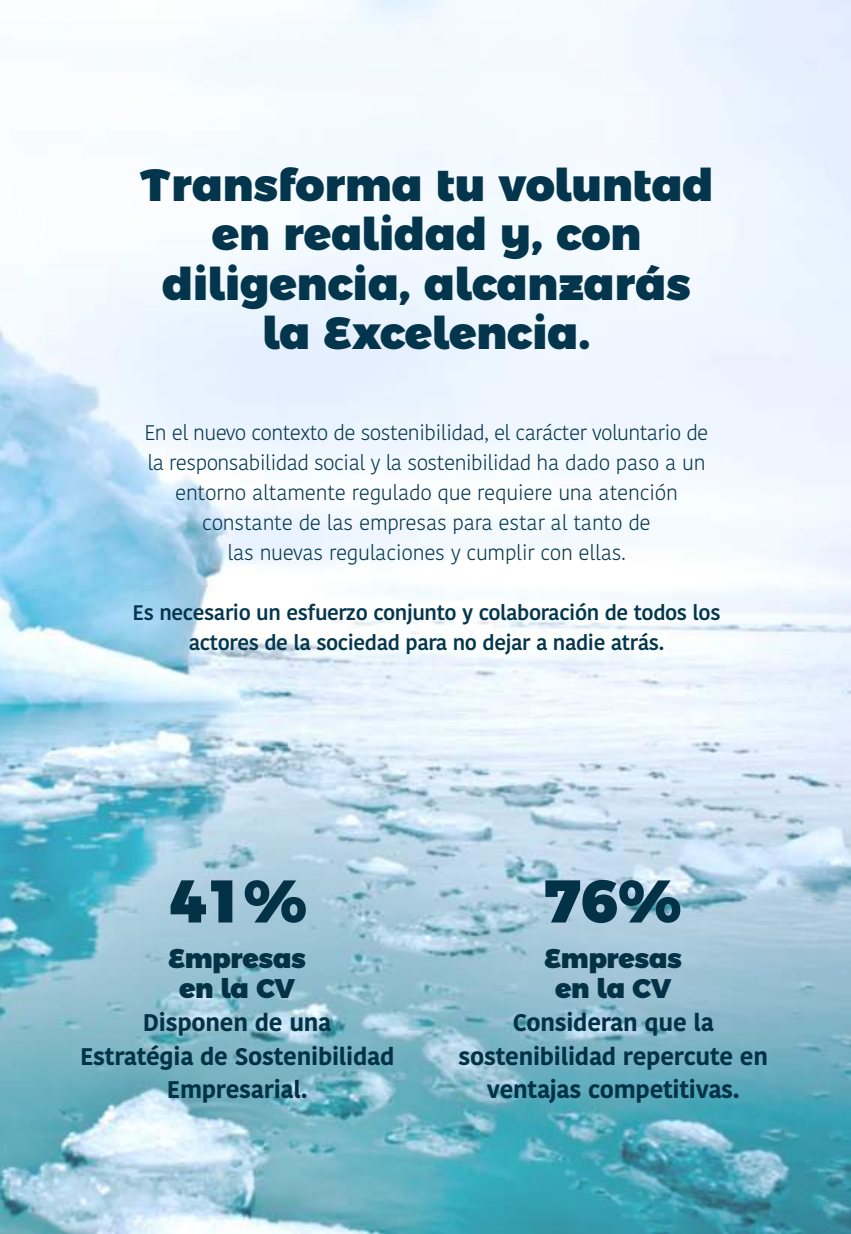
<style>
.page{position:relative;width:851px;height:1234px;background:#fff}
.page>*{position:absolute;margin:0;border:0;box-sizing:border-box;transform-origin:0 0}
.t1{font:900 60px "Montserrat Alternates";color:#033247}
.t2{font:900 45px/49.5px "Montserrat Alternates";color:#03364c;text-align:center}
.t3{font:900 27px/30px "Montserrat Alternates";letter-spacing:-.015em;color:#033247;text-align:center}
.t4{font:700 24px/33px "Kohinoor Telugu";letter-spacing:-.01em;color:#033247;text-align:center}
.t5{font:300 21px/30px "Kohinoor Telugu";letter-spacing:-.015em;color:#03364c;text-align:center}
.t6{font:600 21px/30px "Kohinoor Telugu";letter-spacing:-.02em;color:#03364c;text-align:center}
</style>
<div class="page">
<img style="left:0;top:0;width:850px;height:1233px">
<h2 class="t2" style="left:139px;top:156px;width:575px">Transforma tu voluntad en realidad y, con diligencia, alcanzarás la Excelencia.</h2>
<p class="t5" style="left:144px;top:417px;width:565px">En el nuevo contexto de sostenibilidad, el carácter voluntario de la responsabilidad social y la sostenibilidad ha dado paso a un entorno altamente regulado que requiere una atención constante de las empresas para estar al tanto de<br>las nuevas regulaciones y cumplir con ellas.</p>
<p class="t6" style="left:132px;top:597px;width:589px">Es necesario un esfuerzo conjunto y colaboración de todos los actores de la sociedad para no dejar a nadie atrás.</p>
<h1 class="t1" style="left:169px;top:850px;width:140px">41%</h1>
<h1 class="t1" style="left:543px;top:850px;width:140px">76%</h1>
<p class="t3" style="left:168px;top:941px;width:139px">Empresas en la CV</p>
<p class="t4" style="left:80px;top:1006px;width:316px">Disponen de una<br>Estratégia de Sostenibilidad<br>Empresarial.</p>
<p class="t3" style="left:544px;top:941px;width:139px">Empresas en la CV</p>
<p class="t4" style="left:458px;top:1006px;width:311px">Consideran que la sostenibilidad repercute en ventajas competitivas.</p>
</div>
